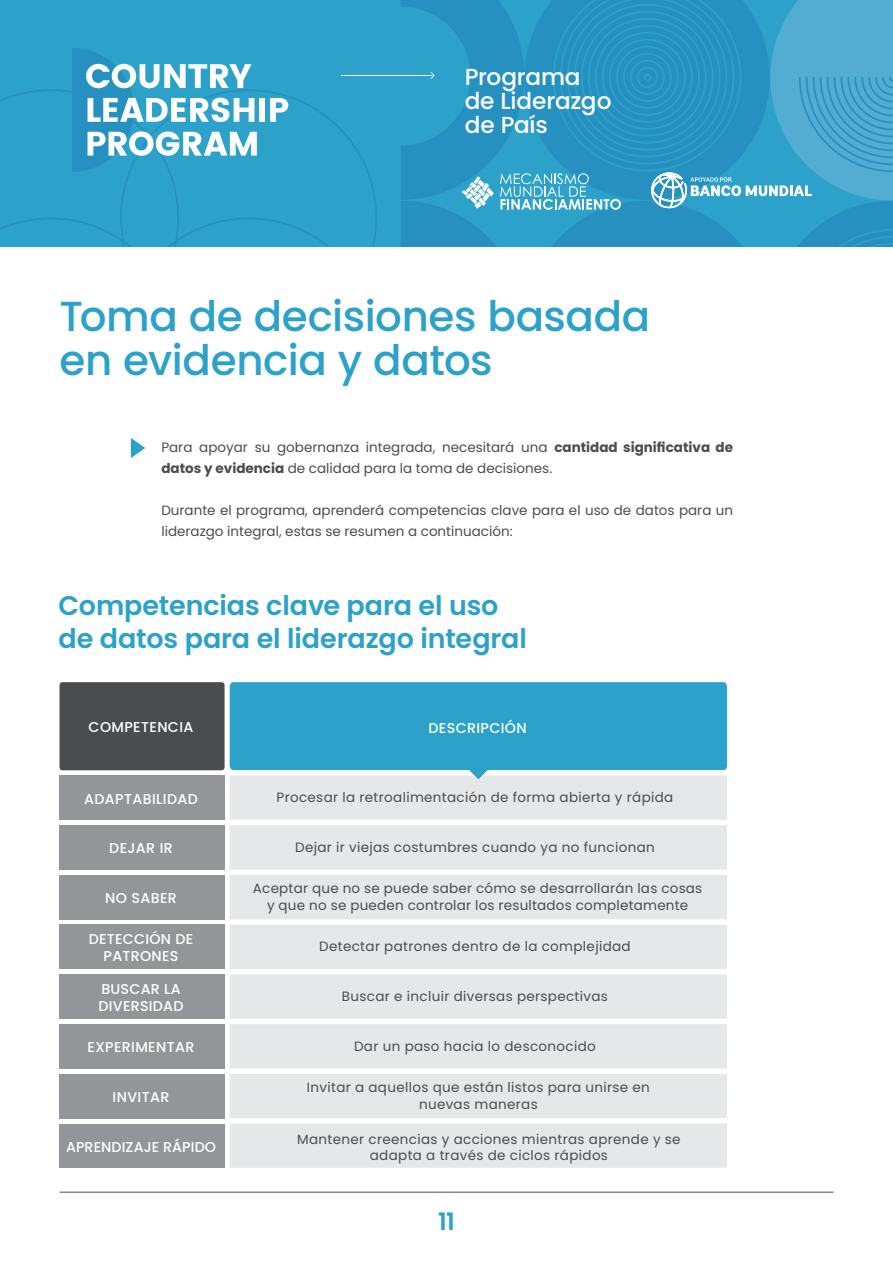
<style>
.page{position:relative;width:893px;height:1263px;background:#fff}
.page>*{position:absolute;margin:0;border:0;box-sizing:border-box;transform-origin:0 0}
.t1{font:500 42px/43.5px "Poppins";letter-spacing:-.01em;color:#2ca2ca}
.t2{font:600 27px "Poppins";letter-spacing:-.005em;color:#2ca2ca}
.t3{font:600 24px "Poppins";color:#2ca2ca}
.t4{font:500 23.25px/23.9px "Poppins";letter-spacing:-.01em;color:#fff}
.t5{font:500 14.25px/17.1px "Poppins";letter-spacing:.025em;color:#fff;text-align:center}
.t6{font:500 14.25px "Poppins";letter-spacing:.005em;color:#fff}
.t7{font:13.5px/16.5px "Poppins";letter-spacing:.025em;color:#4b4c4d;text-align:center}
.t8{font:13.5px/21px "Poppins";color:#4b4c4d}
.s1{font-weight:700}
</style>
<div class="page">
<hr style="left:60px;top:1192px;width:773px;height:1px;background:#4b4c4d">
<svg style="left:131px;top:438px;width:14px;height:20px"></svg>
<div style="left:0;top:0;width:893px;height:246px;background:#2ca2ca"></div>
<svg style="left:0;top:48px;width:377px;height:198px"></svg>
<hr style="left:341px;top:75px;width:93px;height:1px;background:#fff">
<svg style="left:401px;top:0;width:492px;height:246px"></svg>
<svg style="left:482px;top:193px;width:8px;height:8px"></svg>
<svg style="left:474px;top:202px;width:8px;height:7px"></svg>
<div style="left:59px;top:776px;width:166px;height:44px;background:#939598"></div>
<div style="left:60px;top:682px;width:165px;height:88px;background:#4b4c4d;border-radius:3px"></div>
<div style="left:230px;top:682px;width:497px;height:93px;background:#2ca2ca"></div>
<div style="left:59px;top:825px;width:166px;height:44px;background:#939598"></div>
<div style="left:230px;top:775px;width:497px;height:94px;background:#e6e7e9"></div>
<div style="left:59px;top:875px;width:166px;height:44px;background:#939598"></div>
<div style="left:230px;top:875px;width:497px;height:44px;background:#e6e7e9"></div>
<div style="left:59px;top:925px;width:166px;height:44px;background:#939598"></div>
<div style="left:59px;top:975px;width:166px;height:44px;background:#939598"></div>
<div style="left:59px;top:1024px;width:166px;height:44px;background:#939598"></div>
<svg style="left:230px;top:925px;width:497px;height:143px;background:#e7e8ea"></svg>
<div style="left:59px;top:1074px;width:166px;height:44px;background:#939598"></div>
<div style="left:59px;top:1124px;width:166px;height:44px;background:#939598"></div>
<div style="left:230px;top:1074px;width:497px;height:94px;background:#e6e7e9"></div>
<p class="t4" style="left:465px;top:67px;width:148px">Programa de Liderazgo de País</p>
<p class="t1" style="left:60px;top:295px;width:592px">Toma de decisiones basada en evidencia y datos</p>
<p class="t8" style="left:161px;top:437px;width:573px">Para apoyar su gobernanza integrada, necesitará una <span class="s1">cantidad significativa de datos y evidencia</span> de calidad para la toma de decisiones.</p>
<p class="t8" style="left:161px;top:500px;width:573px">Durante el programa, aprenderá competencias clave para el uso de datos para un liderazgo integral, estas se resumen a continuación:</p>
<p class="t2" style="left:58px;top:590px;width:441px">Competencias clave para el uso</p>
<p class="t2" style="left:58px;top:623px;width:470px">de datos para el liderazgo integral</p>
<p class="t5" style="left:89px;top:720px;width:106px">COMPETENCIA</p>
<p class="t5" style="left:428px;top:720px;width:100px">DESCRIPCIÓN</p>
<p class="t5" style="left:84px;top:791px;width:115px">ADAPTABILIDAD</p>
<p class="t7" style="left:277px;top:790px;width:398px">Procesar la retroalimentación de forma abierta y rápida</p>
<p class="t5" style="left:109px;top:841px;width:65px">DEJAR IR</p>
<p class="t7" style="left:295px;top:840px;width:361px">Dejar ir viejas costumbres cuando ya no funcionan</p>
<p class="t5" style="left:105px;top:891px;width:73px">NO SABER</p>
<p class="t7" style="left:253px;top:881px;width:451px">Aceptar que no se puede saber cómo se desarrollarán las cosas y que no se pueden controlar los resultados completamente</p>
<p class="t5" style="left:89px;top:931px;width:106px">DETECCIÓN DE<br>PATRONES</p>
<p class="t7" style="left:319px;top:939px;width:313px">Detectar patrones dentro de la complejidad</p>
<p class="t5" style="left:99px;top:981px;width:87px;text-align:left">BUSCAR LA<br>DIVERSIDAD</p>
<p class="t7" style="left:342px;top:989px;width:267px">Buscar e incluir diversas perspectivas</p>
<p class="t5" style="left:88px;top:1040px;width:108px">EXPERIMENTAR</p>
<p class="t7" style="left:354px;top:1039px;width:243px">Dar un paso hacia lo desconocido</p>
<p class="t5" style="left:113px;top:1090px;width:58px">INVITAR</p>
<p class="t7" style="left:307px;top:1080px;width:345px">Invitar a aquellos que están listos para unirse en nuevas maneras</p>
<p class="t6" style="left:66px;top:1140px;width:152px">APRENDIZAJE RÁPIDO</p>
<p class="t7" style="left:297px;top:1132px;width:385px">Mantener creencias y acciones mientras aprende y se adapta a través de ciclos rápidos</p>
<h3 class="t3" style="left:438px;top:1207px;width:18px">11</h3>
</div>
